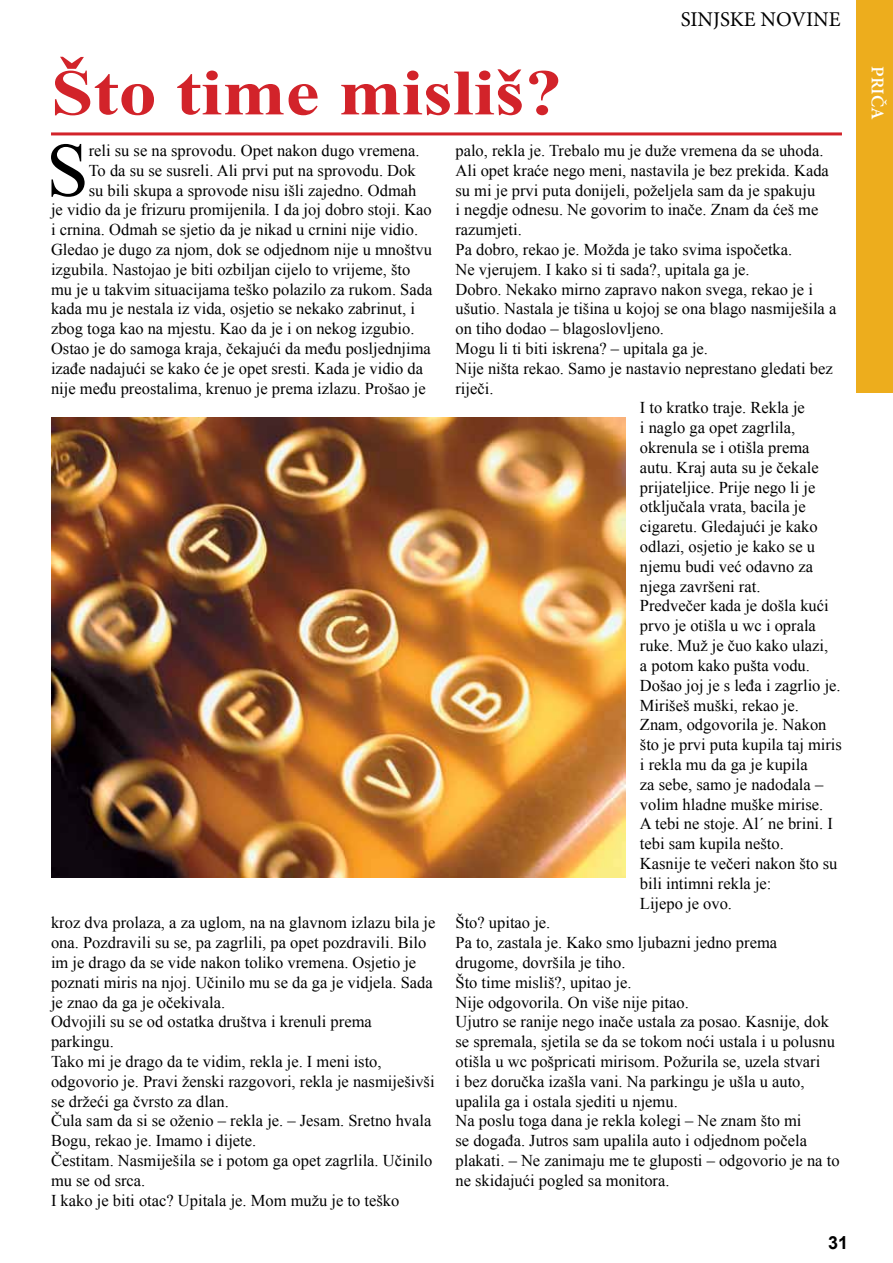
<style>
.page{position:relative;width:893px;height:1263px;background:#fff}
.page>*{position:absolute;margin:0;border:0;box-sizing:border-box;transform-origin:0 0}
.t1{font:76.35px "Times New Roman";color:#000}
.t2{font:700 64.65px "Times New Roman";color:#d2232a;scale:1.18 1}
.t3{font:21px "Minion Pro";letter-spacing:-.01em;color:#000}
.t4{font:600 18px "Minion Pro";color:#fff}
.t5{font:700 18px "Arial";color:#000}
.t6{font:16.5px/19.8px "Times New Roman";color:#000}
</style>
<div class="page">
<div style="left:856px;top:0;width:37px;height:393px;background:#edad1d"></div>
<hr style="left:51px;top:132px;width:791px;height:3px;background:#d2232a">
<img style="left:51px;top:418px;width:574px;height:459px">
<h2 class="t2" style="left:51px;top:48px;width:435px">Što time misliš?</h2>
<p class="t3" style="left:681px;top:5px;width:138px">SINJSKE NOVINE</p>
<h1 class="t1" style="left:46px;top:119px;width:44px">S</h1>
<p class="t6" style="left:89px;top:140px;width:332px">reli su se na sprovodu. Opet nakon dugo vremena.</p>
<p class="t6" style="left:89px;top:160px;width:328px">To da su se susreli. Ali prvi put na sprovodu. Dok</p>
<p class="t6" style="left:89px;top:180px;width:329px">su bili skupa a sprovode nisu išli zajedno. Odmah</p>
<p class="t6" style="left:51px;top:200px;width:382px">je vidio da je frizuru promijenila. I da joj dobro stoji. Kao</p>
<p class="t6" style="left:51px;top:220px;width:369px">i crnina. Odmah se sjetio da je nikad u crnini nije vidio.</p>
<p class="t6" style="left:51px;top:239px;width:382px">Gledao je dugo za njom, dok se odjednom nije u mnoštvu</p>
<p class="t6" style="left:51px;top:259px;width:361px">izgubila. Nastojao je biti ozbiljan cijelo to vrijeme, što</p>
<p class="t6" style="left:51px;top:279px;width:383px">mu je u takvim situacijama teško polazilo za rukom. Sada</p>
<p class="t6" style="left:51px;top:299px;width:365px">kada mu je nestala iz vida, osjetio se nekako zabrinut, i</p>
<p class="t6" style="left:51px;top:319px;width:365px">zbog toga kao na mjestu. Kao da je i on nekog izgubio.</p>
<p class="t6" style="left:51px;top:338px;width:381px">Ostao je do samoga kraja, čekajući da među posljednjima</p>
<p class="t6" style="left:51px;top:358px;width:374px">izađe nadajući se kako će je opet sresti. Kada je vidio da</p>
<p class="t6" style="left:51px;top:378px;width:376px">nije među preostalima, krenuo je prema izlazu. Prošao je</p>
<p class="t6" style="left:51px;top:913px;width:386px">kroz dva prolaza, a za uglom, na na glavnom izlazu bila je ona. Pozdravili su se, pa zagrlili, pa opet pozdravili. Bilo im je drago da se vide nakon toliko vremena. Osjetio je poznati miris na njoj. Učinilo mu se da ga je vidjela. Sada je znao da ga je očekivala.<br>Odvojili su se od ostatka društva i krenuli prema parkingu.<br>Tako mi je drago da te vidim, rekla je. I meni isto, odgovorio je. Pravi ženski razgovori, rekla je nasmiješivši se držeći ga čvrsto za dlan.<br>Čula sam da si se oženio – rekla je. – Jesam. Sretno hvala Bogu, rekao je. Imamo i dijete.<br>Čestitam. Nasmiješila se i potom ga opet zagrlila. Učinilo mu se od srca.<br>I kako je biti otac? Upitala je. Mom mužu je to teško</p>
<p class="t6" style="left:455px;top:140px;width:369px">palo, rekla je. Trebalo mu je duže vremena da se uhoda.</p>
<p class="t6" style="left:455px;top:160px;width:375px">Ali opet kraće nego meni, nastavila je bez prekida. Kada</p>
<p class="t6" style="left:455px;top:180px;width:361px">su mi je prvi puta donijeli, poželjela sam da je spakuju</p>
<p class="t6" style="left:455px;top:200px;width:364px">i negdje odnesu. Ne govorim to inače. Znam da ćeš me</p>
<p class="t6" style="left:455px;top:220px;width:68px">razumjeti.</p>
<p class="t6" style="left:455px;top:239px;width:338px">Pa dobro, rekao je. Možda je tako svima ispočetka.</p>
<p class="t6" style="left:455px;top:259px;width:296px">Ne vjerujem. I kako si ti sada?, upitala ga je.</p>
<p class="t6" style="left:455px;top:279px;width:359px">Dobro. Nekako mirno zapravo nakon svega, rekao je i</p>
<p class="t6" style="left:455px;top:299px;width:382px">ušutio. Nastala je tišina u kojoj se ona blago nasmiješila a</p>
<p class="t6" style="left:455px;top:319px;width:210px">on tiho dodao – blagoslovljeno.</p>
<p class="t6" style="left:455px;top:338px;width:254px">Mogu li ti biti iskrena? – upitala ga je.</p>
<p class="t6" style="left:455px;top:358px;width:379px">Nije ništa rekao. Samo je nastavio neprestano gledati bez</p>
<p class="t6" style="left:455px;top:378px;width:40px">riječi.</p>
<p class="t6" style="left:640px;top:398px;width:166px">I to kratko traje. Rekla je</p>
<p class="t6" style="left:640px;top:418px;width:157px">i naglo ga opet zagrlila,</p>
<p class="t6" style="left:640px;top:437px;width:171px">okrenula se i otišla prema</p>
<p class="t6" style="left:640px;top:457px;width:180px">autu. Kraj auta su je čekale</p>
<p class="t6" style="left:640px;top:477px;width:177px">prijateljice. Prije nego li je</p>
<p class="t6" style="left:640px;top:497px;width:167px">otključala vrata, bacila je</p>
<p class="t6" style="left:640px;top:517px;width:179px">cigaretu. Gledajući je kako</p>
<p class="t6" style="left:640px;top:536px;width:177px">odlazi, osjetio je kako se u</p>
<p class="t6" style="left:640px;top:556px;width:175px">njemu budi već odavno za</p>
<p class="t6" style="left:640px;top:576px;width:122px">njega završeni rat.</p>
<p class="t6" style="left:640px;top:596px;width:190px">Predvečer kada je došla kući</p>
<p class="t6" style="left:640px;top:616px;width:177px">prvo je otišla u wc i oprala</p>
<p class="t6" style="left:640px;top:635px;width:190px">ruke. Muž je čuo kako ulazi,</p>
<p class="t6" style="left:640px;top:655px;width:172px">a potom kako pušta vodu.</p>
<p class="t6" style="left:640px;top:675px;width:202px">Došao joj je s leđa i zagrlio je.</p>
<p class="t6" style="left:640px;top:695px;width:161px">Mirišeš muški, rekao je.</p>
<p class="t6" style="left:640px;top:715px;width:188px">Znam, odgovorila je. Nakon</p>
<p class="t6" style="left:640px;top:734px;width:203px">što je prvi puta kupila taj miris</p>
<p class="t6" style="left:640px;top:754px;width:169px">i rekla mu da ga je kupila</p>
<p class="t6" style="left:640px;top:774px;width:185px">za sebe, samo je nadodala –</p>
<p class="t6" style="left:640px;top:794px;width:185px">volim hladne muške mirise.</p>
<p class="t6" style="left:640px;top:814px;width:194px">A tebi ne stoje. Al´ ne brini. I</p>
<p class="t6" style="left:640px;top:833px;width:145px">tebi sam kupila nešto.</p>
<p class="t6" style="left:640px;top:853px;width:199px">Kasnije te večeri nakon što su</p>
<p class="t6" style="left:640px;top:873px;width:133px">bili intimni rekla je:</p>
<p class="t6" style="left:640px;top:893px;width:94px">Lijepo je ovo.</p>
<p class="t6" style="left:455px;top:913px;width:96px">Što? upitao je.</p>
<p class="t6" style="left:455px;top:932px;width:323px">Pa to, zastala je. Kako smo ljubazni jedno prema</p>
<p class="t6" style="left:455px;top:952px;width:172px">drugome, dovršila je tiho.</p>
<p class="t6" style="left:455px;top:972px;width:178px">Što time misliš?, upitao je.</p>
<p class="t6" style="left:455px;top:992px;width:235px">Nije odgovorila. On više nije pitao.</p>
<p class="t6" style="left:455px;top:1012px;width:375px">Ujutro se ranije nego inače ustala za posao. Kasnije, dok</p>
<p class="t6" style="left:455px;top:1031px;width:381px">se spremala, sjetila se da se tokom noći ustala i u polusnu</p>
<p class="t6" style="left:455px;top:1051px;width:366px">otišla u wc pošpricati mirisom. Požurila se, uzela stvari</p>
<p class="t6" style="left:455px;top:1071px;width:351px">i bez doručka izašla vani. Na parkingu je ušla u auto,</p>
<p class="t6" style="left:455px;top:1091px;width:224px">upalila ga i ostala sjediti u njemu.</p>
<p class="t6" style="left:455px;top:1111px;width:347px">Na poslu toga dana je rekla kolegi – Ne znam što mi</p>
<p class="t6" style="left:455px;top:1130px;width:353px">se događa. Jutros sam upalila auto i odjednom počela</p>
<p class="t6" style="left:455px;top:1150px;width:386px">plakati. – Ne zanimaju me te gluposti – odgovorio je na to</p>
<p class="t6" style="left:455px;top:1170px;width:216px">ne skidajući pogled sa monitora.</p>
<p class="t5" style="left:828px;top:1231px;width:22px">31</p>
<p class="t4" style="left:890px;top:66px;width:55px;rotate:90deg">priča</p>
</div>
